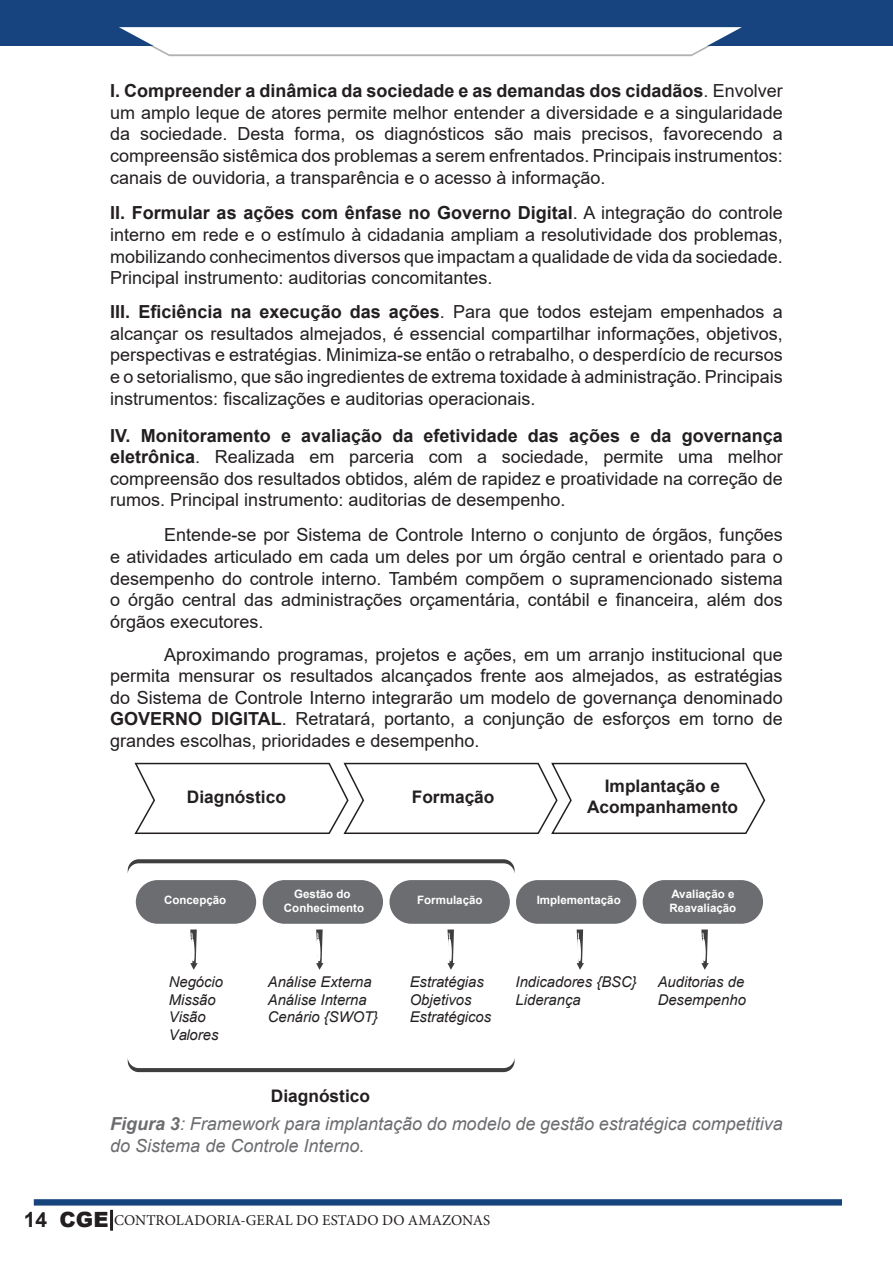
<style>
.page{position:relative;width:893px;height:1263px;background:#fff}
.page>*{position:absolute;margin:0;border:0;box-sizing:border-box;transform-origin:0 0}
.t1{font:18px/21.6px "Arial";color:#231f20;text-align:justify}
.t2{font:italic 18px/21.6px "Arial";color:#6c6d70}
.t3{font:700 17.25px/20.7px "Arial";color:#231f20;text-align:center}
.t4{font:15px "Minion Pro";color:#231f20}
.t5{font:italic 14.85px/17.9px "Arial";color:#231f20}
.t6{font:700 11.55px/13.8px "Arial";color:#fff}
.s1{font-weight:700}
.s2{font-family:"Arial";font-weight:700;font-size:21px}
.s3{font-family:"Arial";font-weight:900;font-size:21px}
</style>
<div class="page">
<hr style="left:110px;top:1210px;width:3px;height:21px;background:#231f20">
<div style="left:0;top:0;width:893px;height:46px;background:#17437e"></div>
<svg style="left:119px;top:27px;width:623px;height:29px"></svg>
<svg style="left:34px;top:1199px;width:808px;height:6px;background:#1d4980"></svg>
<svg style="left:134px;top:762px;width:632px;height:72px"></svg>
<div style="left:136px;top:880px;width:120px;height:44px;background:#6c6d70;border-radius:22px"></div>
<div style="left:263px;top:880px;width:120px;height:44px;background:#6c6d70;border-radius:22px"></div>
<div style="left:389px;top:880px;width:121px;height:44px;background:#6c6d70;border-radius:22px"></div>
<div style="left:516px;top:880px;width:120px;height:44px;background:#6c6d70;border-radius:22px"></div>
<div style="left:643px;top:880px;width:120px;height:44px;background:#6c6d70;border-radius:22px"></div>
<svg style="left:316px;top:929px;width:7px;height:41px"></svg>
<svg style="left:190px;top:929px;width:8px;height:41px"></svg>
<svg style="left:447px;top:929px;width:8px;height:41px"></svg>
<svg style="left:577px;top:929px;width:7px;height:41px"></svg>
<svg style="left:701px;top:929px;width:8px;height:41px"></svg>
<svg style="left:128px;top:859px;width:387px;height:14px"></svg>
<svg style="left:128px;top:1058px;width:387px;height:14px"></svg>
<p class="t1" style="left:110px;top:80px;width:674px"><span class="s1">I. Compreender a dinâmica da sociedade e as demandas dos cidadãos</span>. Envolver um amplo leque de atores permite melhor entender a diversidade e a singularidade da sociedade. Desta forma, os diagnósticos são mais precisos, favorecendo a compreensão sistêmica dos problemas a serem enfrentados. Principais instrumentos: canais de ouvidoria, a transparência e o acesso à informação.</p>
<p class="t1" style="left:110px;top:202px;width:674px"><span class="s1">II. Formular as ações com ênfase no Governo Digital</span>. A integração do controle interno em rede e o estímulo à cidadania ampliam a resolutividade dos problemas, mobilizando conhecimentos diversos que impactam a qualidade de vida da sociedade.<br>Principal instrumento: auditorias concomitantes.</p>
<p class="t1" style="left:110px;top:301px;width:674px"><span class="s1">III. Eficiência na execução das ações</span>. Para que todos estejam empenhados a alcançar os resultados almejados, é essencial compartilhar informações, objetivos, perspectivas e estratégias. Minimiza-se então o retrabalho, o desperdício de recursos e o setorialismo, que são ingredientes de extrema toxidade à administração. Principais instrumentos: fiscalizações e auditorias operacionais.</p>
<p class="t1" style="left:110px;top:424px;width:674px"><span class="s1">IV. Monitoramento e avaliação da efetividade das ações e da governança eletrônica</span>. Realizada em parceria com a sociedade, permite uma melhor compreensão dos resultados obtidos, além de rapidez e proatividade na correção de rumos. Principal instrumento: auditorias de desempenho.</p>
<p class="t1" style="left:110px;top:524px;width:674px;text-indent:54px">Entende-se por Sistema de Controle Interno o conjunto de órgãos, funções e atividades articulado em cada um deles por um órgão central e orientado para o desempenho do controle interno. Também compõem o supramencionado sistema o órgão central das administrações orçamentária, contábil e financeira, além dos órgãos executores.</p>
<p class="t1" style="left:110px;top:643px;width:674px;text-indent:54px">Aproximando programas, projetos e ações, em um arranjo institucional que permita mensurar os resultados alcançados frente aos almejados, as estratégias do Sistema de Controle Interno integrarão um modelo de governança denominado <span class="s1">GOVERNO DIGITAL</span>. Retratará, portanto, a conjunção de esforços em torno de grandes escolhas, prioridades e desempenho.</p>
<p class="t3" style="left:187px;top:786px;width:101px">Diagnóstico</p>
<p class="t3" style="left:412px;top:786px;width:84px">Formação</p>
<p class="t3" style="left:587px;top:776px;width:152px">Implantação e<br>Acompanhamento</p>
<p class="t6" style="left:284px;top:887px;width:82px;text-align:center">Gestão do<br>Conhecimento</p>
<p class="t6" style="left:164px;top:893px;width:64px">Concepção</p>
<p class="t6" style="left:417px;top:893px;width:67px">Formulação</p>
<p class="t6" style="left:537px;top:893px;width:86px">Implementação</p>
<p class="t6" style="left:670px;top:887px;width:68px">Avaliação e<br>Reavaliação</p>
<p class="t5" style="left:169px;top:973px;width:56px">Negócio<br>Missão<br>Visão<br>Valores</p>
<p class="t5" style="left:268px;top:973px;width:112px">Análise Externa<br>Análise Interna<br>Cenário {SWOT}</p>
<p class="t5" style="left:410px;top:973px;width:83px">Estratégias<br>Objetivos<br>Estratégicos</p>
<p class="t5" style="left:516px;top:973px;width:123px">Indicadores {BSC}<br>Liderança</p>
<p class="t5" style="left:658px;top:973px;width:90px">Auditorias de<br>Desempenho</p>
<p class="t3" style="left:271px;top:1086px;width:101px">Diagnóstico</p>
<p class="t2" style="left:110px;top:1113px;width:674px"><span class="s1">Figura 3</span>: Framework para implantação do modelo de gestão estratégica competitiva do Sistema de Controle Interno.</p>
<p class="t4" style="left:24px;top:1210px;width:468px"><span class="s2">14</span> <span class="s3">CGE</span> CONTROLADORIA-GERAL DO ESTADO DO AMAZONAS</p>
</div>
